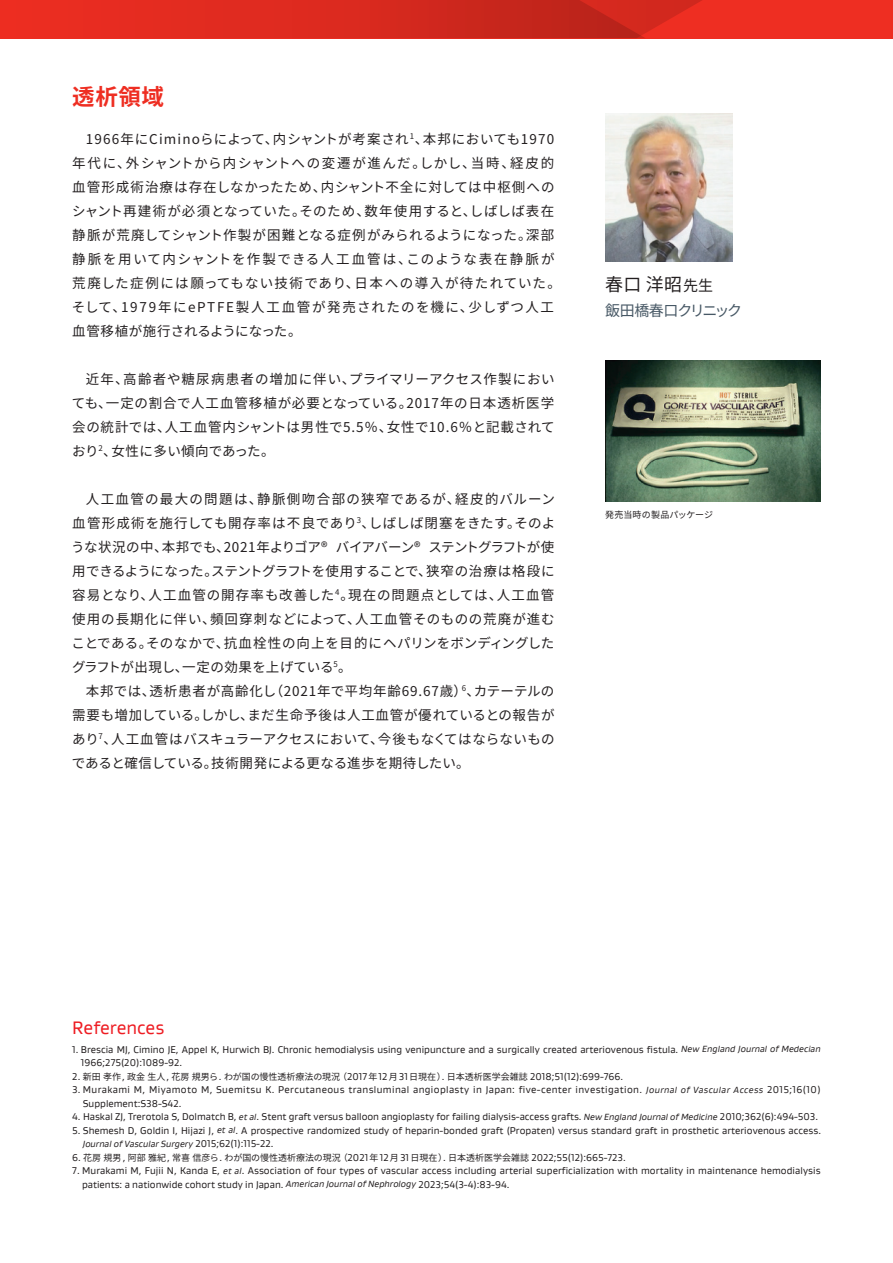
<style>
.page{position:relative;width:893px;height:1263px;background:#fff}
.page>*{position:absolute;margin:0;border:0;box-sizing:border-box;transform-origin:0 0}
.t1{font:700 22.5px "Noto Sans CJ Kjp";color:#ee2e22}
.t2{font:18.15px "Gore Gustan";color:#ee1d23}
.t3{font:18px "Noto Sans CJ Kjp";color:#231f20}
.t4{font:15px "Noto Sans CJ Kjp";letter-spacing:-.06em;color:#475865}
.t5{font:13.5px/24px "Noto Sans CJ Kjp";letter-spacing:.05em;color:#231f20;text-align:justify}
.t6{font:13.5px/24px "Noto Sans CJ Kjp";letter-spacing:.075em;color:#231f20}
.t7{font:9.9px/13.5px "Gore Gustan";color:#231f20}
.t8{font:9.9px/13.5px "Gore Gustan";letter-spacing:.035em;color:#231f20}
.t9{font:9px "Noto Sans CJ Kjp";color:#231f20}
.t10{font:italic 9px "Gore Gustan";color:#231f20}
.s1{font-size:15px}
.s2{font-style:italic;font-size:9px}
.s3{font-family:"Gore Gustan";font-size:9.9px}
.s4{font-style:normal;font-size:9.9px}
</style>
<div class="page">
<div style="left:0;top:0;width:893px;height:38px;background:#ee2e22"></div>
<svg style="left:171px;top:0;width:531px;height:38px"></svg>
<img style="left:605px;top:360px;width:216px;height:141px">
<img style="left:605px;top:113px;width:128px;height:149px">
<h1 class="t1" style="left:72px;top:84px;width:93px">透析領域</h1>
<p class="t6" style="left:72px;top:127px;width:491px;text-indent:14px">1966年にCiminoらによって、内シャントが考案され<sup>1</sup>、本邦においても1970年代に、外シャントから内シャントへの変遷が進んだ。しかし、当時、経皮的血管形成術治療は存在しなかったため、内シャント不全に対しては中枢側へのシャント再建術が必須となっていた。そのため、数年使用すると、しばしば表在静脈が荒廃してシャント作製が困難となる症例がみられるようになった。深部静脈を用いて内シャントを作製できる人工血管は、このような表在静脈が荒廃した症例には願ってもない技術であり、日本への導入が待たれていた。そして、1979年にePTFE製人工血管が発売されたのを機に、少しずつ人工血管移植が施行されるようになった。</p>
<h3 class="t5" style="left:72px;top:367px;width:484px;text-indent:14px">近年、高齢者や糖尿病患者の増加に伴い、プライマリーアクセス作製においても、一定の割合で人工血管移植が必要となっている。2017年の日本透析医学会の統計では、人工血管内シャントは男性で5.5％、女性で10.6％と記載されており<sup>2</sup>、女性に多い傾向であった。</h3>
<p class="t5" style="left:71px;top:487px;width:485px;text-indent:15px">人工血管の最大の問題は、静脈側吻合部の狭窄であるが、経皮的バルーン血管形成術を施行しても開存率は不良であり<sup>3</sup>、しばしば閉塞をきたす。そのような状況の中、本邦でも、2021年よりゴア® バイアバーン® ステントグラフトが使用できるようになった。ステントグラフトを使用することで、狭窄の治療は格段に容易となり、人工血管の開存率も改善した<sup>4</sup>。現在の問題点としては、人工血管使用の長期化に伴い、頻回穿刺などによって、人工血管そのものの荒廃が進むことである。そのなかで、抗血栓性の向上を目的にヘパリンをボンディングしたグラフトが出現し、一定の効果を上げている<sup>5</sup>。</p>
<h3 class="t5" style="left:72px;top:679px;width:484px;text-indent:14px">本邦では、透析患者が高齢化し（2021年で平均年齢69.67歳）<sup>6</sup>、カテーテルの需要も増加している。しかし、まだ生命予後は人工血管が優れているとの報告があり<sup>7</sup>、人工血管はバスキュラーアクセスにおいて、今後もなくてはならないものであると確信している。技術開発による更なる進歩を期待したい。</h3>
<h3 class="t3" style="left:605px;top:274px;width:109px">春口 洋昭<span class="s1">先生</span></h3>
<h3 class="t4" style="left:605px;top:302px;width:138px">飯田橋春口クリニック</h3>
<p class="t9" style="left:605px;top:509px;width:109px">発売当時の製品パッケージ</p>
<h2 class="t2" style="left:72px;top:1016px;width:94px">References</h2>
<p class="t7" style="left:81px;top:1042px;width:741px;text-indent:-9px">1. Brescia MJ, Cimino JE, Appel K, Hurwich BJ. Chronic hemodialysis using venipuncture and a surgically created arteriovenous fistula. <span class="s2">New England Journal of Medecian<br></span>1966;275(20):1089-92.</p>
<p class="t9" style="left:72px;top:1071px;width:552px"><span class="s3">2.</span> 新田孝作<span class="s3">,</span> 政金生人<span class="s3">,</span> 花房規男ら<span class="s3">.</span> わが国の慢性透析療法の現況（<span class="s3">2017</span>年<span class="s3">12</span>月<span class="s3">31</span>日現在）<span class="s3">.</span> 日本透析医学会雑誌 <span class="s3">2018;51(12):699-766.</span></p>
<p class="t8" style="left:83px;top:1083px;width:739px;text-indent:-11px">3. Murakami M, Miyamoto M, Suemitsu K. Percutaneous transluminal angioplasty in Japan: five-center investigation. <span class="s2">Journal of Vascular Access</span> 2015;16(10)<br>Supplement:S38-S42.</p>
<p class="t7" style="left:72px;top:1110px;width:747px">4. Haskal ZJ, Trerotola S, Dolmatch B, <span class="s2">et al</span>. Stent graft versus balloon angioplasty for failing dialysis-access grafts. <span class="s2">New England Journal of Medicine</span> 2010;362(6):494-503.</p>
<p class="t7" style="left:72px;top:1123px;width:750px">5. Shemesh D, Goldin I, Hijazi J, <span class="s2">et al</span>. A prospective randomized study of heparin-bonded graft (Propaten) versus standard graft in prosthetic arteriovenous access.</p>
<p class="t10" style="left:83px;top:1138px;width:192px">Journal of Vascular Surgery <span class="s4">2015;62(1):115-22.</span></p>
<p class="t9" style="left:72px;top:1152px;width:555px"><span class="s3">6.</span> 花房規男<span class="s3">,</span> 阿部雅紀<span class="s3">,</span> 常喜信彦ら<span class="s3">.</span> わが国の慢性透析療法の現況（<span class="s3">2021</span>年<span class="s3">12</span>月<span class="s3">31</span>日現在）<span class="s3">.</span> 日本透析医学会雑誌 <span class="s3">2022;55(12):665-723.</span></p>
<p class="t7" style="left:82px;top:1164px;width:740px;text-indent:-10px">7. Murakami M, Fujii N, Kanda E, <span class="s2">et al</span>. Association of four types of vascular access including arterial superficialization with mortality in maintenance hemodialysis patients: a nationwide cohort study in Japan. <span class="s2">American Journal of Nephrology</span> 2023;54(3-4):83-94.</p>
</div>
